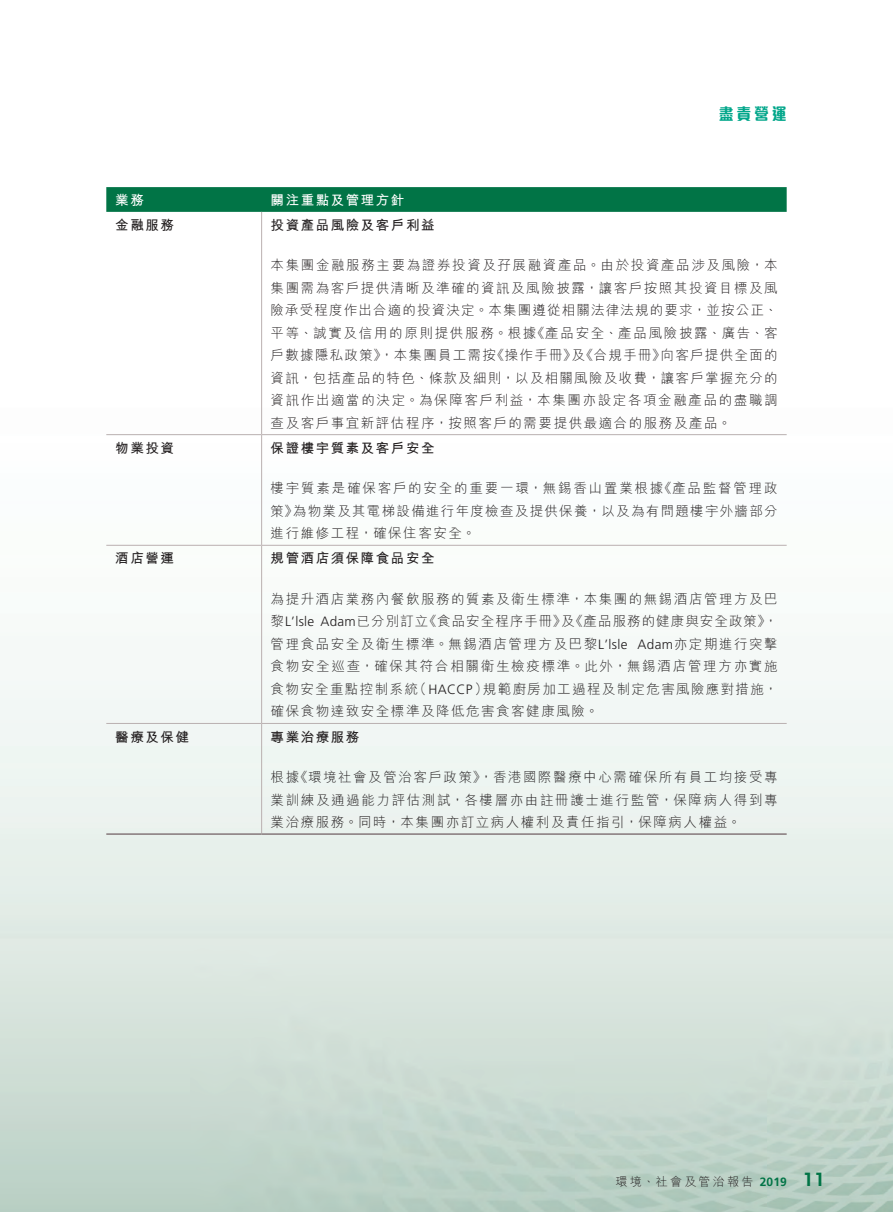
<style>
.page{position:relative;width:893px;height:1212px;background:#fff}
.page>*{position:absolute;margin:0;border:0;box-sizing:border-box;transform-origin:0 0}
.t1{font:800 16.5px "M Elle HK";color:#00a68a;scale:.9 1}
._11_P0{font:300 13.5px/22.5px "M Hei HK";letter-spacing:.115em;color:#231f20;text-align:justify}
._11_P0-2{font:700 13.5px "M Hei HK";letter-spacing:.115em;color:#231f20}
._11_P0-3{font:700 13.5px "M Hei HK";letter-spacing:.115em;color:#fff}
.t2{font:300 12px "M Hei HK";letter-spacing:.19em;color:#231f20}
.s1{font-family:"Frutiger LT Std"}
.s2{font-family:"Frutiger LT Std";font-weight:700;color:#017446}
.s3{font-family:"ITC Avant Garde Std";font-weight:600;font-size:18px;color:#017446}
</style>
<div class="page">
<svg style="left:106px;top:187px;width:681px;height:25px;background:#037547"></svg>
<hr style="left:261px;top:212px;width:1px;height:222px;background:#bab0b0">
<hr style="left:106px;top:434px;width:156px;height:1px;background:#bab0b0">
<hr style="left:262px;top:434px;width:525px;height:1px;background:#bab0b0">
<hr style="left:261px;top:435px;width:1px;height:110px;background:#bab0b0">
<hr style="left:106px;top:545px;width:156px;height:1px;background:#bab0b0">
<hr style="left:262px;top:545px;width:525px;height:1px;background:#bab0b0">
<hr style="left:261px;top:546px;width:1px;height:177px;background:#bab0b0">
<hr style="left:106px;top:723px;width:156px;height:1px;background:#bab0b0">
<hr style="left:262px;top:723px;width:525px;height:1px;background:#bab0b0">
<hr style="left:261px;top:724px;width:1px;height:109px;background:#bab0b0">
<hr style="left:106px;top:833px;width:156px;height:2px;background:#857779">
<hr style="left:262px;top:833px;width:525px;height:2px;background:#857779">
<p class="t1" style="left:719px;top:106px;width:77px">盡責營運</p>
<p class="_11_P0-3" style="left:115px;top:190px;width:30px">業務</p>
<p class="_11_P0-3" style="left:271px;top:190px;width:135px">關注重點及管理方針</p>
<p class="_11_P0-2" style="left:115px;top:215px;width:60px">金融服務</p>
<p class="_11_P0-2" style="left:271px;top:215px;width:165px">投資產品風險及客戶利益</p>
<p class="_11_P0" style="left:271px;top:254px;width:509px">本集團金融服務主要為證券投資及孖展融資產品。由於投資產品涉及風險，本集團需為客戶提供清晰及準確的資訊及風險披露，讓客戶按照其投資目標及風險承受程度作出合適的投資決定。本集團遵從相關法律法規的要求，並按公正、平等、誠實及信用的原則提供服務。根據《產品安全、產品風險披露、廣告、客戶數據隱私政策》，本集團員工需按《操作手冊》及《合規手冊》向客戶提供全面的資訊，包括產品的特色、條款及細則，以及相關風險及收費，讓客戶掌握充分的資訊作出適當的決定。為保障客戶利益，本集團亦設定各項金融產品的盡職調查及客戶事宜新評估程序，按照客戶的需要提供最適合的服務及產品。</p>
<p class="_11_P0-2" style="left:115px;top:438px;width:60px">物業投資</p>
<p class="_11_P0-2" style="left:271px;top:438px;width:165px">保證樓宇質素及客戶安全</p>
<p class="_11_P0" style="left:271px;top:477px;width:509px">樓宇質素是確保客戶的安全的重要一環，無錫香山置業根據《產品監督管理政策》為物業及其電梯設備進行年度檢查及提供保養，以及為有問題樓宇外牆部分進行維修工程，確保住客安全。</p>
<p class="_11_P0-2" style="left:115px;top:549px;width:60px">酒店營運</p>
<p class="_11_P0-2" style="left:271px;top:549px;width:165px">規管酒店須保障食品安全</p>
<p class="_11_P0" style="left:271px;top:587px;width:509px">為提升酒店業務內餐飲服務的質素及衛生標準，本集團的無錫酒店管理方及巴黎<span class="s1">L’lsle Adam</span>已分別訂立《食品安全程序手冊》及《產品服務的健康與安全政策》，管理食品安全及衛生標準。無錫酒店管理方及巴黎<span class="s1">L’lsle Adam</span>亦定期進行突擊食物安全巡查，確保其符合相關衛生檢疫標準。此外，無錫酒店管理方亦實施食物安全重點控制系統（<span class="s1">HACCP</span>）規範廚房加工過程及制定危害風險應對措施，確保食物達致安全標準及降低危害食客健康風險。</p>
<p class="_11_P0-2" style="left:115px;top:727px;width:75px">醫療及保健</p>
<p class="_11_P0-2" style="left:271px;top:727px;width:90px">專業治療服務</p>
<p class="_11_P0" style="left:271px;top:766px;width:509px">根據《環境社會及管治客戶政策》，香港國際醫療中心需確保所有員工均接受專業訓練及通過能力評估測試，各樓層亦由註冊護士進行監管，保障病人得到專業治療服務。同時，本集團亦訂立病人權利及責任指引，保障病人權益。</p>
<p class="t2" style="left:615px;top:1176px;width:211px">環境、社會及管治報告 <span class="s2">2019</span> <span class="s3">11</span></p>
</div>
